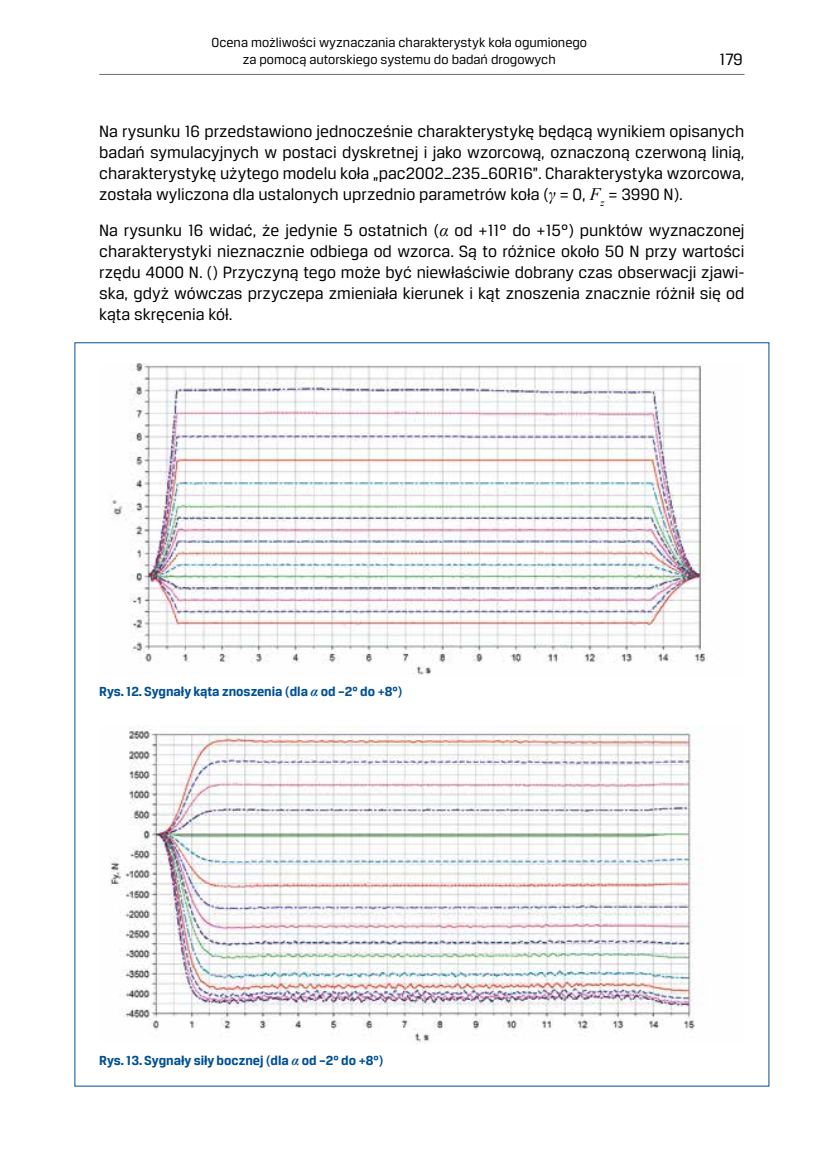
<style>
.page{position:relative;width:819px;height:1161px;background:#fff}
.page>*{position:absolute;margin:0;border:0;box-sizing:border-box;transform-origin:0 0}
.t1{font:17.5px/21px "Breuer Text";color:#000;text-align:justify}
.t2{font:14px/16.8px "Breuer Text";color:#000;text-align:center}
.t3{font:700 14px "Breuer Text";color:#005092}
.s1{font-family:"Times New Roman";font-style:italic}
</style>
<div class="page">
<hr style="left:99px;top:74px;width:645px;height:1px;background:#706f6f">
<img style="left:111px;top:363px;width:594px;height:312px">
<img style="left:110px;top:725px;width:594px;height:318px">
<p class="t2" style="left:212px;top:34px;width:377px">Ocena możliwości wyznaczania charakterystyk koła ogumionego za pomocą autorskiego systemu do badań drogowych</p>
<p class="t1" style="left:719px;top:49px;width:25px">179</p>
<p class="t1" style="left:99px;top:121px;width:646px">Na rysunku 16 przedstawiono jednocześnie charakterystykę będącą wynikiem opisanych badań symulacyjnych w postaci dyskretnej i jako wzorcową, oznaczoną czerwoną linią, charakterystykę użytego modelu koła „pac2002_235_60R16”. Charakterystyka wzorcowa, została wyliczona dla ustalonych uprzednio parametrów koła (<span class="s1">γ</span> = 0, <span class="s1">F</span><sub>z</sub> = 3990 N).</p>
<p class="t1" style="left:99px;top:220px;width:646px">Na rysunku 16 widać, że jedynie 5 ostatnich (<span class="s1">α</span> od +11° do +15°) punktów wyznaczonej charakterystyki nieznacznie odbiega od wzorca. Są to różnice około 50 N przy wartości rzędu 4000 N. () Przyczyną tego może być niewłaściwie dobrany czas obserwacji zjawi&shy;ska, gdyż wówczas przyczepa zmieniała kierunek i kąt znoszenia znacznie różnił się od kąta skręcenia kół.</p>
<p class="t3" style="left:99px;top:684px;width:305px">Rys. 12. Sygnały kąta znoszenia (dla <span class="s1">α</span> od –2° do +8°)</p>
<p class="t3" style="left:99px;top:1053px;width:285px">Rys. 13. Sygnały siły bocznej (dla <span class="s1">α</span> od –2° do +8°)</p>
</div>
